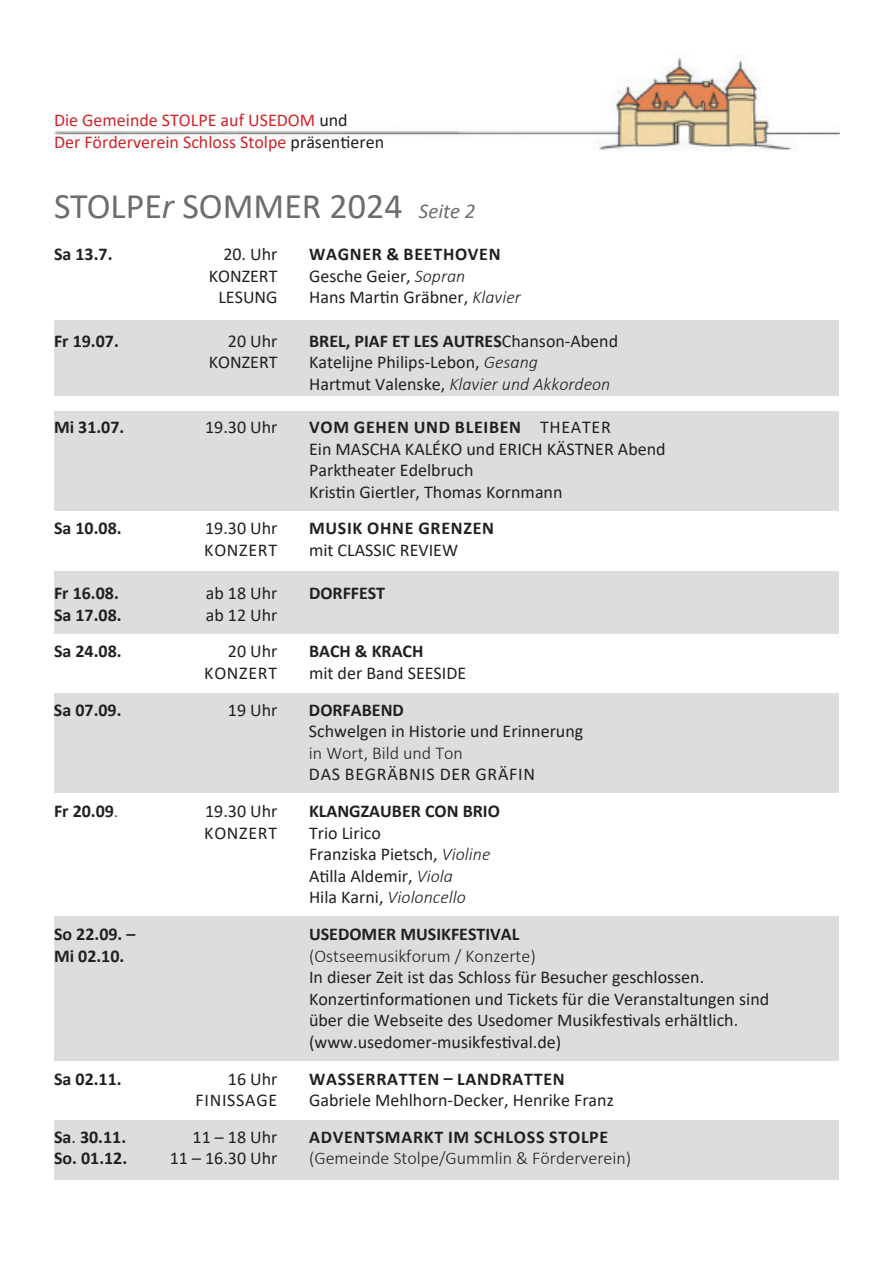
<style>
.page{position:relative;width:893px;height:1263px;background:#fff}
.page>*{position:absolute;margin:0;border:0;box-sizing:border-box;transform-origin:0 0}
.t1{font:36px "Calibri";color:#6c6d70}
.t2{font:18px/21.6px "Calibri";color:#231f20}
.t3{font:700 18px "Calibri";color:#231f20}
.t4{font:700 18px "Calibri";letter-spacing:.04em;color:#231f20}
.t5{font:300 18px "Calibri";color:#231f20}
.t6{font:18px/21.6px "Calibri";color:#d1232a}
.t7{font:18px "Calibri";letter-spacing:.04em;color:#231f20}
.s1{color:#231f20}
.s2{font-style:italic}
.s3{font-style:italic;font-size:21px}
.s4{font-weight:300;font-style:italic}
.s5{font-weight:400}
.s6{font-weight:700}
.s7{font-weight:400;font-size:15px}
</style>
<div class="page">
<div style="left:54px;top:1120px;width:785px;height:59px;background:#dcdddf"></div>
<div style="left:54px;top:693px;width:785px;height:99px;background:#dcdddf"></div>
<div style="left:54px;top:916px;width:785px;height:144px;background:#dcdddf"></div>
<div style="left:54px;top:571px;width:785px;height:63px;background:#dcdddf"></div>
<div style="left:54px;top:411px;width:785px;height:99px;background:#dcdddf"></div>
<div style="left:54px;top:320px;width:785px;height:75px;background:#dcdddf"></div>
<img style="left:54px;top:54px;width:785px;height:97px">
<p class="t6" style="left:54px;top:109px;width:332px">Die Gemeinde STOLPE auf USEDOM <span class="s1">und<br></span>Der Förderverein Schloss Stolpe <span class="s1">präsentieren</span></p>
<h1 class="t1" style="left:54px;top:181px;width:423px">STOLPE<span class="s2">r</span> SOMMER 2024 <span class="s3">Seite 2</span></h1>
<p class="t3" style="left:54px;top:241px;width:60px">Sa 13.7.</p>
<p class="t2" style="left:223px;top:243px;width:56px">20. Uhr</p>
<p class="t4" style="left:309px;top:241px;width:193px">WAGNER &amp; BEETHOVEN</p>
<p class="t2" style="left:209px;top:264px;width:70px">KONZERT</p>
<p class="t2" style="left:309px;top:264px;width:158px">Gesche Geier, <span class="s4">Sopran</span></p>
<p class="t2" style="left:218px;top:286px;width:61px">LESUNG</p>
<p class="t2" style="left:309px;top:286px;width:213px">Hans Martin Gräbner, <span class="s4">Klavier</span></p>
<p class="t3" style="left:54px;top:328px;width:66px">Fr 19.07.</p>
<p class="t2" style="left:228px;top:329px;width:51px">20 Uhr</p>
<p class="t3" style="left:309px;top:328px;width:311px">BREL, PIAF ET LES AUTRES<span class="s5">Chanson-Abend</span></p>
<p class="t2" style="left:209px;top:351px;width:70px">KONZERT</p>
<p class="t2" style="left:309px;top:351px;width:303px">Katelijne Philips-Lebon, <span class="s4">Gesang<br></span>Hartmut Valenske, <span class="s4">Klavier und Akkordeon</span></p>
<p class="t3" style="left:54px;top:414px;width:72px">Mi 31.07.</p>
<p class="t2" style="left:205px;top:416px;width:74px">19.30 Uhr</p>
<p class="t2" style="left:309px;top:416px;width:358px"><span class="s6">VOM GEHEN UND BLEIBEN</span> THEATER<br>Ein MASCHA KALÉKO und ERICH KÄSTNER Abend<br>Parktheater Edelbruch<br>Kristin Giertler, Thomas Kornmann</p>
<p class="t3" style="left:54px;top:516px;width:69px">Sa 10.08.</p>
<p class="t2" style="left:205px;top:517px;width:74px">19.30 Uhr</p>
<p class="t4" style="left:309px;top:516px;width:187px">MUSIK OHNE GRENZEN</p>
<p class="t7" style="left:204px;top:537px;width:74px">KONZERT</p>
<p class="t2" style="left:309px;top:539px;width:151px">mit CLASSIC REVIEW</p>
<p class="t3" style="left:54px;top:580px;width:66px">Fr 16.08.</p>
<p class="t2" style="left:206px;top:582px;width:73px">ab 18 Uhr</p>
<p class="t3" style="left:309px;top:580px;width:78px">DORFFEST</p>
<p class="t3" style="left:54px;top:602px;width:69px">Sa 17.08.</p>
<p class="t2" style="left:206px;top:603px;width:73px">ab 12 Uhr</p>
<p class="t3" style="left:54px;top:639px;width:69px">Sa 24.08.</p>
<p class="t2" style="left:228px;top:640px;width:51px">20 Uhr</p>
<p class="t3" style="left:309px;top:639px;width:116px">BACH &amp; KRACH</p>
<p class="t7" style="left:204px;top:660px;width:74px">KONZERT</p>
<p class="t2" style="left:309px;top:662px;width:159px">mit der Band SEESIDE</p>
<p class="t3" style="left:54px;top:697px;width:69px">Sa 07.09.</p>
<p class="t2" style="left:228px;top:698px;width:51px">19 Uhr</p>
<p class="t3" style="left:309px;top:697px;width:96px">DORFABEND</p>
<p class="t2" style="left:309px;top:720px;width:276px">Schwelgen in Historie und Erinnerung</p>
<p class="t5" style="left:309px;top:742px;width:155px">in Wort, Bild und Ton</p>
<p class="t7" style="left:309px;top:762px;width:228px">DAS BEGRÄBNIS DER GRÄFIN</p>
<p class="t3" style="left:54px;top:798px;width:65px">Fr 20.09<span class="s7">.</span></p>
<p class="t2" style="left:205px;top:800px;width:74px">19.30 Uhr</p>
<p class="t3" style="left:309px;top:798px;width:192px">KLANGZAUBER CON BRIO</p>
<p class="t7" style="left:204px;top:820px;width:74px">KONZERT</p>
<p class="t2" style="left:309px;top:821px;width:183px">Trio Lirico<br>Franziska Pietsch, <span class="s4">Violine<br></span>Atilla Aldemir, <span class="s4">Viola<br></span>Hila Karni, <span class="s4">Violoncello</span></p>
<p class="t3" style="left:54px;top:921px;width:83px">So 22.09. –</p>
<p class="t3" style="left:309px;top:921px;width:212px">USEDOMER MUSIKFESTIVAL</p>
<p class="t3" style="left:54px;top:943px;width:72px">Mi 02.10.</p>
<p class="t5" style="left:309px;top:944px;width:228px">(Ostseemusikforum / Konzerte)</p>
<p class="t2" style="left:309px;top:966px;width:462px">In dieser Zeit ist das Schloss für Besucher geschlossen.<br>Konzertinformationen und Tickets für die Veranstaltungen sind über die Webseite des Usedomer Musikfestivals erhältlich. (www.usedomer-musikfestival.de)</p>
<p class="t3" style="left:54px;top:1066px;width:69px">Sa 02.11.</p>
<p class="t2" style="left:228px;top:1067px;width:51px">16 Uhr</p>
<p class="t4" style="left:309px;top:1066px;width:257px">WASSERRATTEN – LANDRATTEN</p>
<p class="t7" style="left:196px;top:1088px;width:83px">FINISSAGE</p>
<p class="t2" style="left:309px;top:1089px;width:306px">Gabriele Mehlhorn-Decker, Henrike Franz</p>
<p class="t3" style="left:54px;top:1124px;width:74px">Sa<span class="s5">.</span> 30.11.</p>
<p class="t2" style="left:193px;top:1125px;width:86px">11 – 18 Uhr</p>
<p class="t4" style="left:309px;top:1124px;width:301px">ADVENTSMARKT IM SCHLOSS STOLPE</p>
<p class="t3" style="left:54px;top:1146px;width:75px">So. 01.12.</p>
<p class="t2" style="left:170px;top:1147px;width:109px">11 – 16.30 Uhr</p>
<p class="t5" style="left:309px;top:1147px;width:324px">(Gemeinde Stolpe/Gummlin &amp; Förderverein)</p>
</div>
